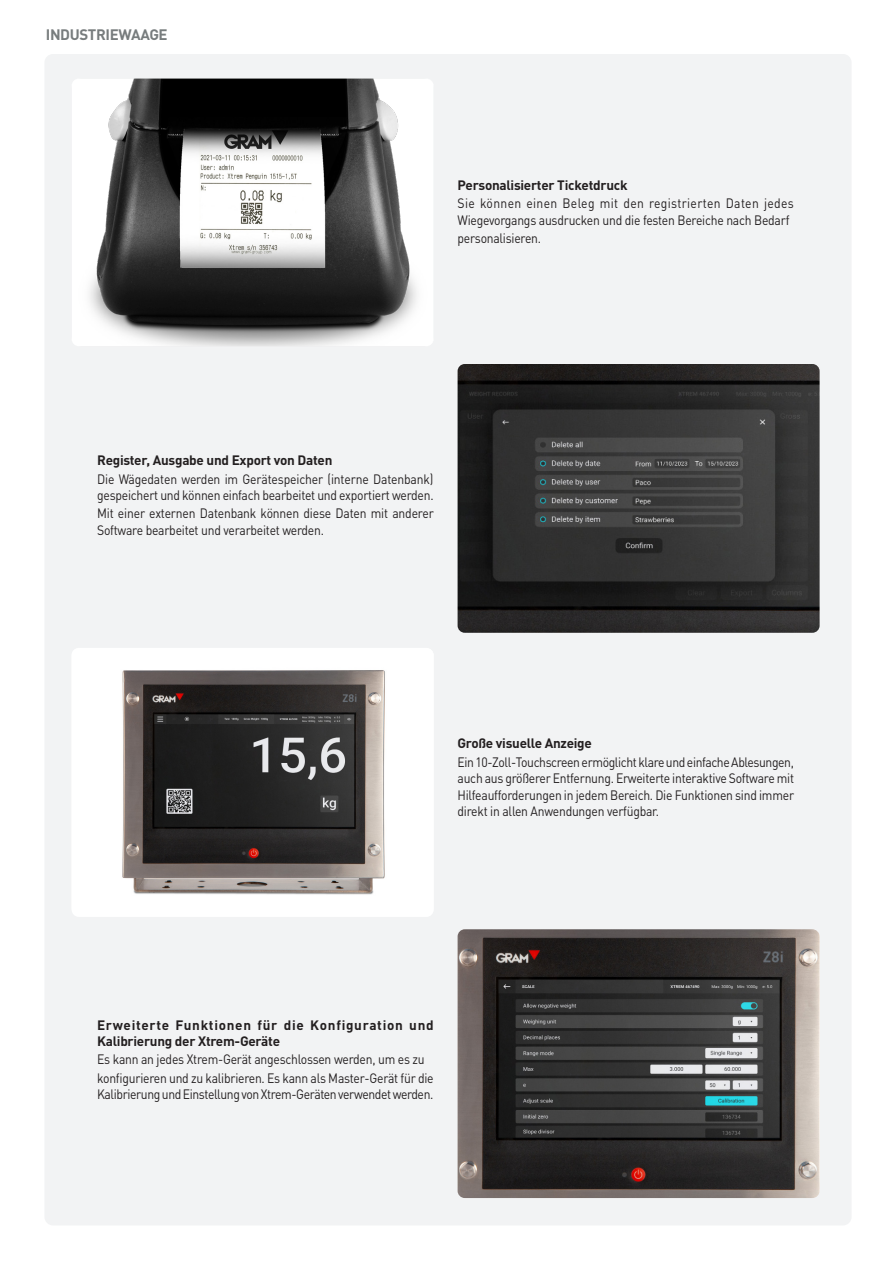
<style>
.page{position:relative;width:893px;height:1263px;background:#fff}
.page>*{position:absolute;margin:0;border:0;box-sizing:border-box;transform-origin:0 0}
.t1{font:700 15px "DIN Pro";letter-spacing:-.025em;color:#777c7d}
.Descripcion{font:13.5px/16.5px "DIN Pro";letter-spacing:-.02em;color:#231f20;scale:.9 1}
.Descripcion-2{font:700 13.5px "DIN Pro";letter-spacing:-.02em;color:#231f20}
.Descripcion-3{font:700 13.5px/16.5px "DIN Pro";letter-spacing:.05em;color:#231f20}
</style>
<div class="page">
<div style="left:44px;top:54px;width:808px;height:1171px;background:#f2f3f4;border-radius:9px"></div>
<img style="left:72px;top:648px;width:362px;height:269px">
<img style="left:458px;top:364px;width:362px;height:269px">
<img style="left:458px;top:929px;width:362px;height:269px">
<img style="left:72px;top:79px;width:361px;height:267px">
<p class="t1" style="left:46px;top:24px;width:123px">INDUSTRIEWAAGE</p>
<p class="Descripcion-2" style="left:458px;top:176px;width:171px">Personalisierter Ticketdruck</p>
<p class="Descripcion" style="left:458px;top:195px;width:375px">Sie können einen Beleg mit den registrierten Daten jedes<br>Wiegevorgangs ausdrucken und die festen Bereiche nach Bedarf</p>
<p class="Descripcion" style="left:458px;top:229px;width:94px">personalisieren.</p>
<p class="Descripcion-2" style="left:97px;top:451px;width:237px">Register, Ausgabe und Export von Daten</p>
<p class="Descripcion" style="left:97px;top:470px;width:375px">Die Wägedaten werden im Gerätespeicher (interne Datenbank) gespeichert und können einfach bearbeitet und exportiert werden.</p>
<p class="Descripcion" style="left:97px;top:505px;width:376px">Mit einer externen Datenbank können diese Daten mit anderer<br>Software bearbeitet und verarbeitet werden.</p>
<p class="Descripcion-2" style="left:458px;top:734px;width:136px">Große visuelle Anzeige</p>
<p class="Descripcion" style="left:458px;top:753px;width:375px;text-align:justify">Ein 10-Zoll-Touchscreen ermöglicht klare und einfache Ablesungen, auch aus größerer Entfernung. Erweiterte interaktive Software mit Hilfeaufforderungen in jedem Bereich. Die Funktionen sind immer direkt in allen Anwendungen verfügbar.</p>
<p class="Descripcion-3" style="left:97px;top:1016px;width:338px">Erweiterte Funktionen für die Konfiguration und<br>Kalibrierung der Xtrem-Geräte</p>
<p class="Descripcion" style="left:97px;top:1051px;width:366px">Es kann an jedes Xtrem-Gerät angeschlossen werden, um es zu</p>
<p class="Descripcion" style="left:97px;top:1069px;width:375px">konfigurieren und zu kalibrieren. Es kann als Master-Gerät für die<br>Kalibrierung und Einstellung von Xtrem-Geräten verwendet werden.</p>
</div>
